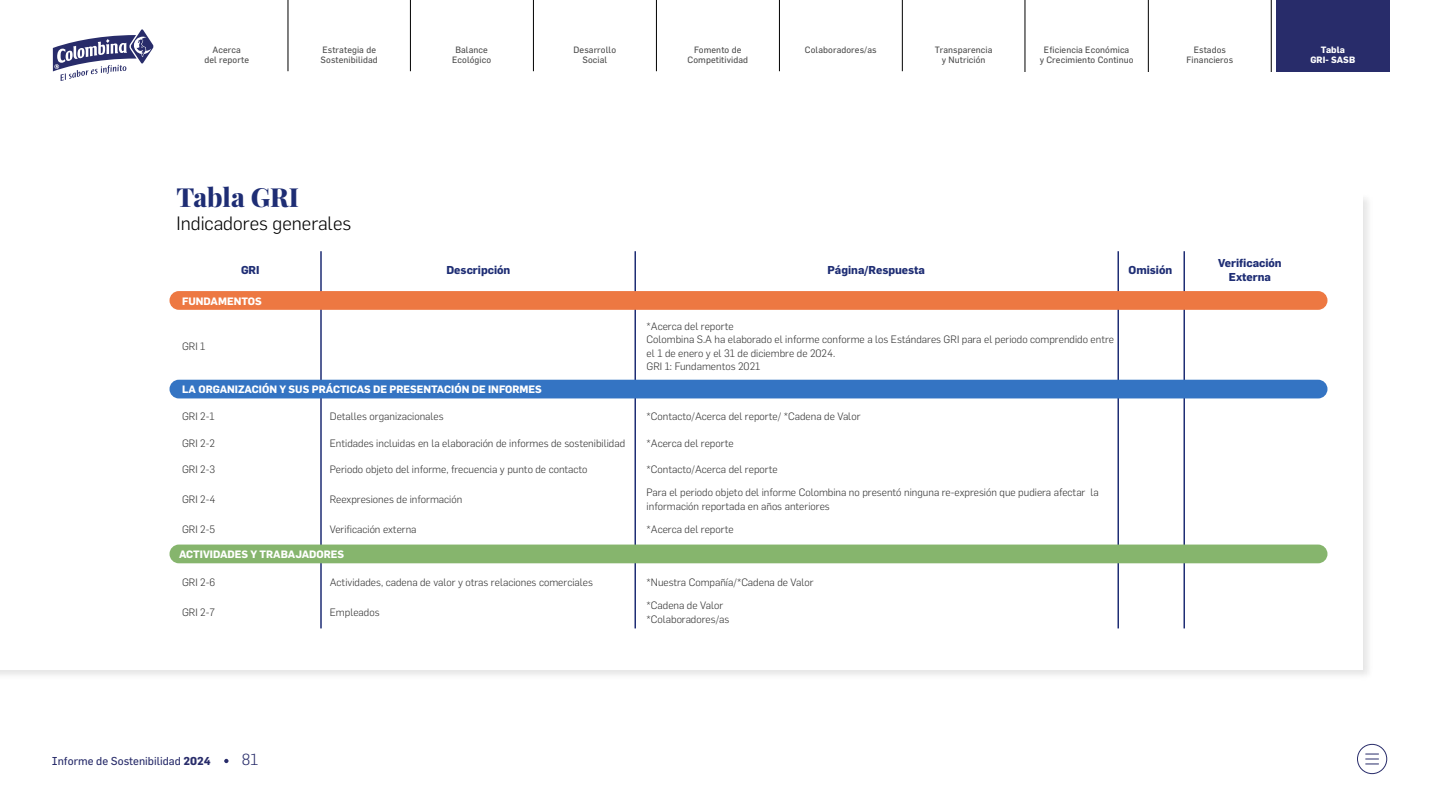
<style>
.page{position:relative;width:1440px;height:810px;background:#fff}
.page>*{position:absolute;margin:0;border:0;box-sizing:border-box;transform-origin:0 0}
.t1{font:800 26.25px "Playfair Display";color:#1e2d74}
.t2{font:300 18.98px "Flama";color:#000}
.t3{font:300 15.75px "Flama";color:#282c6a}
.t4{font:700 11.25px/14.2px "Flama";color:#1e2d74;text-align:center}
.t5{font:11.25px "Flama";color:#282c6a}
.t6{font:300 10.5px/13.5px "Flama";color:#333}
.t7{font:700 10.5px "Flama";color:#fff}
.t8{font:9px/9.8px "Flama";letter-spacing:.01em;color:#4d4d4d;text-align:center}
.t9{font:700 9px/9.8px "Flama";letter-spacing:.01em;color:#fff;text-align:center}
.s1{font-weight:700}
</style>
<div class="page">
<div style="left:0;top:193px;width:1374px;height:488px;background:#000;opacity:.1"></div>
<div style="left:0;top:194px;width:1362px;height:475px;background:#fff"></div>
<hr style="left:320px;top:251px;width:2px;height:377px;background:#1e2d74">
<hr style="left:634px;top:251px;width:2px;height:377px;background:#1e2d74">
<hr style="left:1118px;top:251px;width:1px;height:377px;background:#1e2d74">
<hr style="left:1184px;top:251px;width:1px;height:377px;background:#1e2d74">
<div style="left:170px;top:291px;width:1158px;height:19px;background:#ed7842;border-radius:9px"></div>
<div style="left:170px;top:380px;width:1158px;height:18px;background:#3474c3;border-radius:9px"></div>
<div style="left:170px;top:545px;width:1158px;height:18px;background:#86b56d;border-radius:9px"></div>
<svg style="left:53px;top:29px;width:101px;height:52px"></svg>
<svg style="left:224px;top:759px;width:5px;height:4px"></svg>
<div style="left:1357px;top:744px;width:30px;height:30px;border:1px solid #282c6a;border-radius:50%"></div>
<svg style="left:1366px;top:754px;width:13px;height:11px"></svg>
<div style="left:1276px;top:0;width:114px;height:71px;background:#282c6a"></div>
<hr style="left:410px;top:0;width:1px;height:71px;background:#000">
<hr style="left:288px;top:0;width:1px;height:71px;background:#000">
<hr style="left:533px;top:0;width:1px;height:71px;background:#000">
<hr style="left:656px;top:0;width:1px;height:71px;background:#000">
<hr style="left:779px;top:0;width:1px;height:71px;background:#000">
<hr style="left:902px;top:0;width:1px;height:71px;background:#000">
<hr style="left:1025px;top:0;width:1px;height:72px;background:#000">
<hr style="left:1148px;top:0;width:1px;height:72px;background:#000">
<hr style="left:1271px;top:0;width:1px;height:72px;background:#000">
<p class="t8" style="left:204px;top:44px;width:46px">Acerca<br>del reporte</p>
<p class="t8" style="left:321px;top:44px;width:59px;text-align:left">Estrategia de<br>Sostenibilidad</p>
<p class="t8" style="left:452px;top:44px;width:41px">Balance<br>Ecológico</p>
<p class="t8" style="left:688px;top:44px;width:62px">Fomento de<br>Competitividad</p>
<p class="t8" style="left:935px;top:44px;width:59px">Transparencia y Nutrición</p>
<p class="t8" style="left:1040px;top:44px;width:95px">Eficiencia Económica<br>y Crecimiento Continuo</p>
<p class="t8" style="left:805px;top:44px;width:73px">Colaboradores/as</p>
<p class="t8" style="left:574px;top:44px;width:44px">Desarrollo<br>Social</p>
<p class="t8" style="left:1187px;top:44px;width:48px">Estados<br>Financieros</p>
<p class="t9" style="left:1310px;top:44px;width:46px">Tabla<br>GRI- SASB</p>
<h1 class="t1" style="left:176px;top:176px;width:124px">Tabla GRI</h1>
<h2 class="t2" style="left:176px;top:211px;width:176px">Indicadores generales</h2>
<p class="t4" style="left:241px;top:262px;width:20px">GRI</p>
<p class="t4" style="left:447px;top:262px;width:65px">Descripción</p>
<p class="t4" style="left:828px;top:262px;width:99px">Página/Respuesta</p>
<p class="t4" style="left:1129px;top:262px;width:45px">Omisión</p>
<p class="t4" style="left:1218px;top:255px;width:65px">Verificación<br>Externa</p>
<p class="t7" style="left:182px;top:294px;width:81px">FUNDAMENTOS</p>
<p class="t6" style="left:182px;top:339px;width:25px">GRI 1</p>
<p class="t6" style="left:647px;top:319px;width:469px">*Acerca del reporte<br>Colombina S.A ha elaborado el informe conforme a los Estándares GRI para el periodo comprendido entre el 1 de enero y el 31 de diciembre de 2024.<br>GRI 1: Fundamentos 2021</p>
<p class="t7" style="left:182px;top:381px;width:361px">LA ORGANIZACIÓN Y SUS PRÁCTICAS DE PRESENTACIÓN DE INFORMES</p>
<p class="t6" style="left:182px;top:409px;width:34px">GRI 2-1</p>
<p class="t6" style="left:330px;top:409px;width:115px">Detalles organizacionales</p>
<p class="t6" style="left:647px;top:409px;width:215px">*Contacto/Acerca del reporte/ *Cadena de Valor</p>
<p class="t6" style="left:182px;top:436px;width:34px">GRI 2-2</p>
<p class="t6" style="left:330px;top:436px;width:297px">Entidades incluidas en la elaboración de informes de sostenibilidad</p>
<p class="t6" style="left:647px;top:436px;width:89px">*Acerca del reporte</p>
<p class="t6" style="left:182px;top:462px;width:35px">GRI 2-3</p>
<p class="t6" style="left:330px;top:462px;width:259px">Periodo objeto del informe, frecuencia y punto de contacto</p>
<p class="t6" style="left:647px;top:462px;width:133px">*Contacto/Acerca del reporte</p>
<p class="t6" style="left:182px;top:492px;width:35px">GRI 2-4</p>
<p class="t6" style="left:330px;top:492px;width:134px">Reexpresiones de información</p>
<p class="t6" style="left:647px;top:485px;width:454px">Para el periodo objeto del informe Colombina no presentó ninguna re-expresión que pudiera afectar la información reportada en años anteriores</p>
<p class="t6" style="left:182px;top:522px;width:35px">GRI 2-5</p>
<p class="t6" style="left:330px;top:522px;width:88px">Verificación externa</p>
<p class="t6" style="left:647px;top:522px;width:89px">*Acerca del reporte</p>
<p class="t7" style="left:179px;top:547px;width:167px">ACTIVIDADES Y TRABAJADORES</p>
<p class="t6" style="left:182px;top:575px;width:35px">GRI 2-6</p>
<p class="t6" style="left:330px;top:575px;width:265px">Actividades, cadena de valor y otras relaciones comerciales</p>
<p class="t6" style="left:647px;top:575px;width:169px">*Nuestra Compañía/*Cadena de Valor</p>
<p class="t6" style="left:182px;top:605px;width:34px">GRI 2-7</p>
<p class="t6" style="left:330px;top:605px;width:51px">Empleados</p>
<p class="t6" style="left:647px;top:598px;width:84px">*Cadena de Valor *Colaboradores/as</p>
<p class="t5" style="left:52px;top:754px;width:160px">Informe de Sostenibilidad <span class="s1">2024</span></p>
<h3 class="t3" style="left:242px;top:749px;width:18px">81</h3>
</div>
